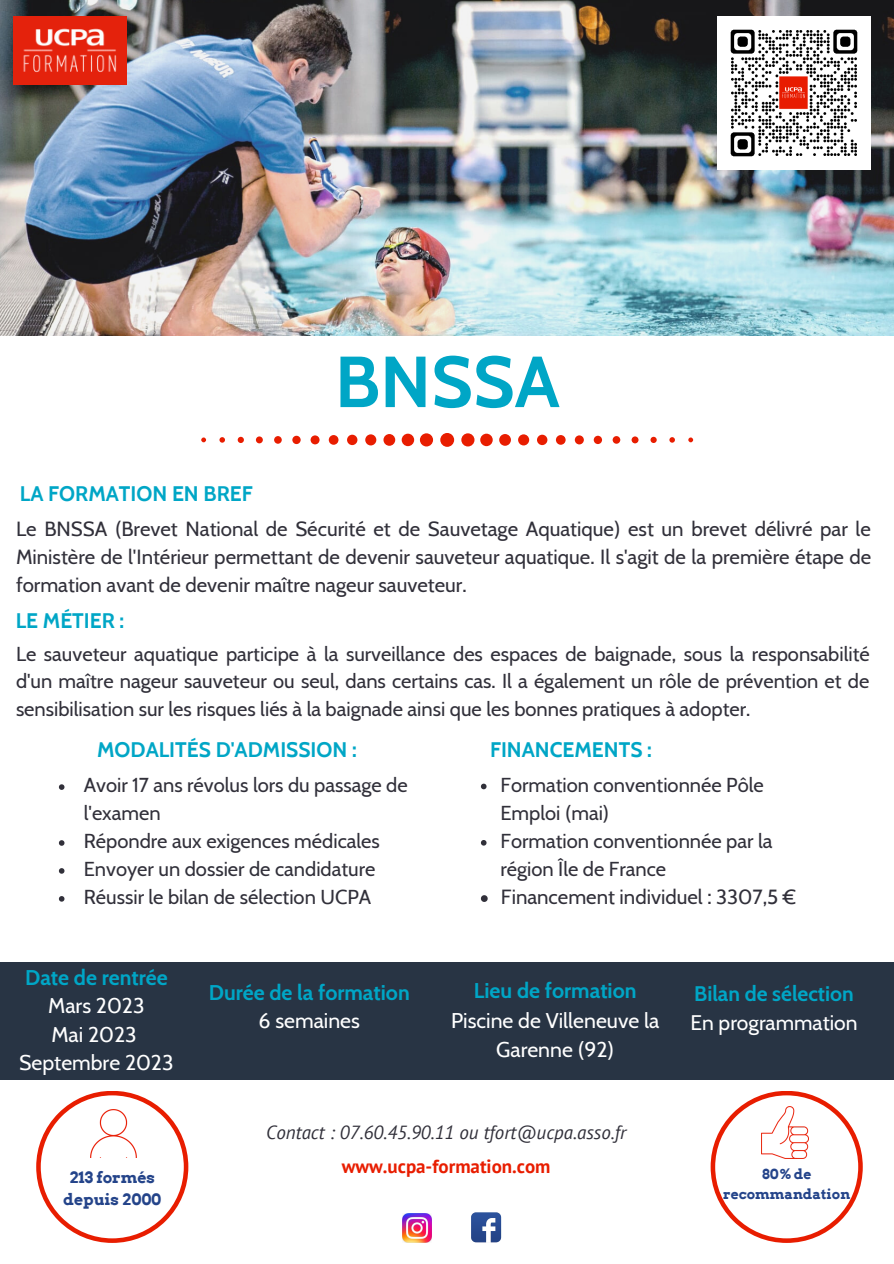
<style>
.page{position:relative;width:894px;height:1264px;background:#fff}
.page>*{position:absolute;margin:0;border:0;box-sizing:border-box;transform-origin:0 0}
.t1{font:700 72px "Cabin";color:#00a6c6}
.t2{font:21.3px/28.2px "Cabin";color:#fff;text-align:center}
.t3{font:700 21.3px "Cabin";color:#00a6c6}
.t4{font:700 21px "Cabin";color:#00a6c6}
.t5{font:21px "Cabin";color:#fff}
.t6{font:20.4px/27.9px "Cabin";color:#31303a;text-align:justify}
.t7{font:20.1px/27.9px "Cabin";color:#31303a}
.t8{font:italic 18.9px "PT Sans";color:#31303a}
.t9{font:700 18.9px "PT Sans";color:#e81d00}
.t10{font:700 15.75px/21.9px "Arvo";color:#24448a;text-align:center}
.t11{font:700 13.95px/19.2px "Arvo";color:#24448a;text-align:center}
</style>
<div class="page">
<img style="left:0;top:0;width:893px;height:336px">
<img style="left:402px;top:1213px;width:29px;height:29px">
<img style="left:471px;top:1212px;width:31px;height:31px">
<div style="left:0;top:961px;width:893px;height:118px;background:#283444"></div>
<svg style="left:36px;top:1091px;width:152px;height:151px"></svg>
<img style="left:90px;top:1109px;width:46px;height:48px">
<svg style="left:710px;top:1091px;width:152px;height:151px"></svg>
<img style="left:760px;top:1106px;width:48px;height:52px">
<img style="left:14px;top:17px;width:112px;height:68px">
<svg style="left:201px;top:433px;width:492px;height:14px"></svg>
<img style="left:717px;top:17px;width:152px;height:152px">
<svg style="left:59px;top:784px;width:5px;height:6px"></svg>
<svg style="left:59px;top:840px;width:5px;height:5px"></svg>
<svg style="left:59px;top:868px;width:5px;height:5px"></svg>
<svg style="left:59px;top:896px;width:5px;height:5px"></svg>
<svg style="left:481px;top:783px;width:5px;height:6px"></svg>
<svg style="left:481px;top:840px;width:5px;height:5px"></svg>
<svg style="left:481px;top:895px;width:6px;height:7px"></svg>
<p class="t4" style="left:20px;top:481px;width:234px">LA FORMATION EN BREF</p>
<h1 class="t1" style="left:335px;top:337px;width:226px">BNSSA</h1>
<p class="t6" style="left:16px;top:515px;width:856px">Le BNSSA (Brevet National de Sécurité et de Sauvetage Aquatique) est un brevet délivré par le Ministère de l'Intérieur permettant de devenir sauveteur aquatique. Il s'agit de la première étape de formation avant de devenir maître nageur sauveteur.</p>
<p class="t4" style="left:16px;top:607px;width:110px">LE MÉTIER :</p>
<p class="t7" style="left:16px;top:640px;width:855px;line-height:27.2px;text-align:justify">Le sauveteur aquatique participe à la surveillance des espaces de baignade, sous la responsabilité d'un maître nageur sauveteur ou seul, dans certains cas. Il a également un rôle de prévention et de sensibilisation sur les risques liés à la baignade ainsi que les bonnes pratiques à adopter.</p>
<p class="t4" style="left:97px;top:737px;width:261px">MODALITÉS D'ADMISSION :</p>
<p class="t4" style="left:490px;top:737px;width:163px">FINANCEMENTS :</p>
<p class="t7" style="left:84px;top:770px;width:325px">Avoir 17 ans révolus lors du passage de l'examen<br>Répondre aux exigences médicales<br>Envoyer un dossier de candidature<br>Réussir le bilan de sélection UCPA</p>
<p class="t7" style="left:500px;top:770px;width:273px">Formation conventionnée Pôle<br>Emploi (mai)<br>Formation conventionnée par la région Île de France</p>
<p class="t6" style="left:501px;top:883px;width:296px">Financement individuel : 3307,5 €</p>
<p class="t3" style="left:25px;top:964px;width:144px">Date de rentrée</p>
<p class="t2" style="left:19px;top:991px;width:156px">Mars 2023<br>Mai 2023<br>Septembre 2023</p>
<p class="t10" style="left:63px;top:1166px;width:99px">213 formés depuis 2000</p>
<p class="t3" style="left:209px;top:979px;width:202px">Durée de la formation</p>
<p class="t2" style="left:258px;top:1006px;width:103px">6 semaines</p>
<p class="t3" style="left:473px;top:977px;width:164px">Lieu de formation</p>
<p class="t2" style="left:451px;top:1005px;width:210px;line-height:29.2px">Piscine de Villeneuve la<br>Garenne (92)</p>
<p class="t8" style="left:266px;top:1119px;width:361px">Contact : 07.60.45.90.11 ou tfort@ucpa.asso.fr</p>
<p class="t9" style="left:342px;top:1153px;width:210px">www.ucpa-formation.com</p>
<p class="t4" style="left:694px;top:980px;width:161px">Bilan de sélection</p>
<p class="t5" style="left:690px;top:1009px;width:168px">En programmation</p>
<p class="t11" style="left:723px;top:1164px;width:129px">80% de recommandation</p>
</div>
